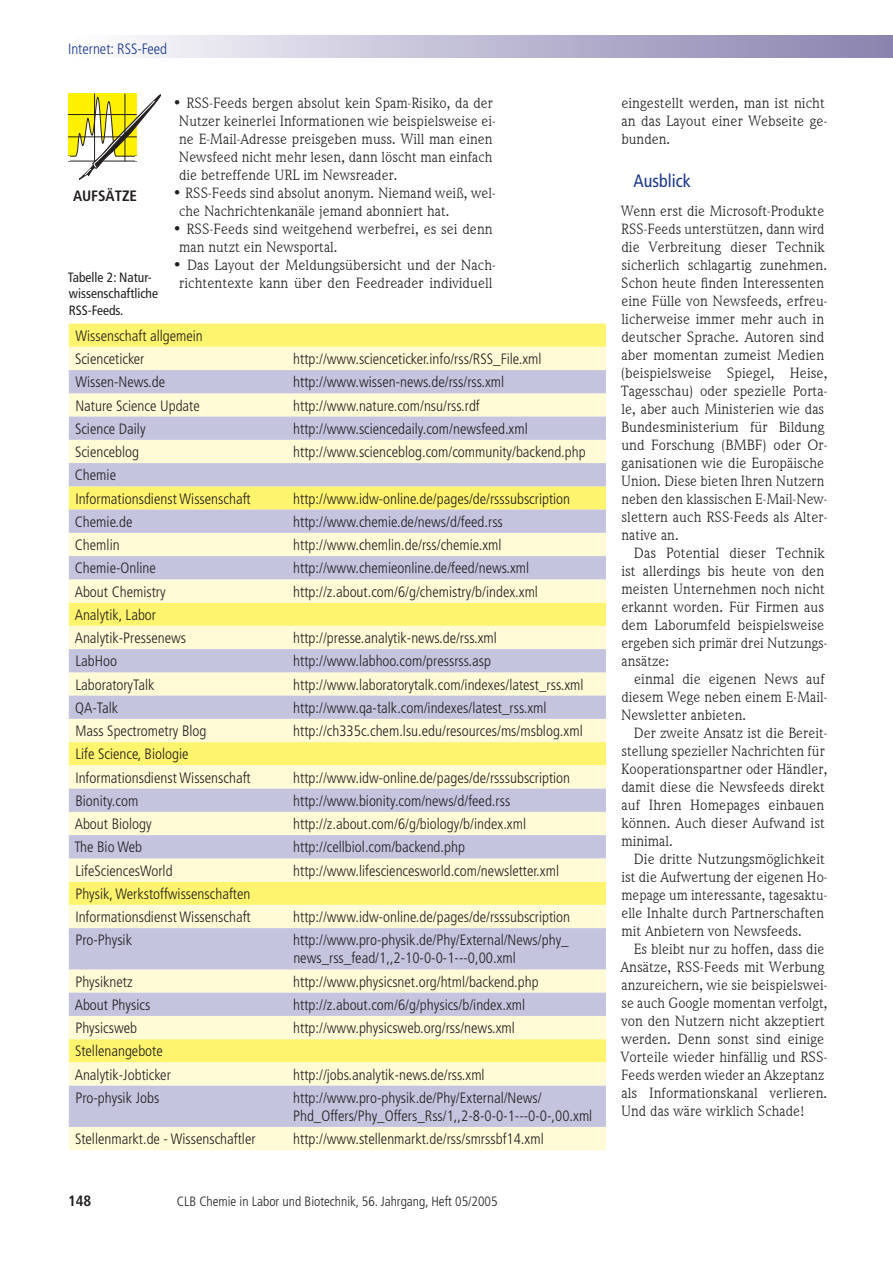
<style>
.page{position:relative;width:893px;height:1263px;background:#fff}
.page>*{position:absolute;margin:0;border:0;box-sizing:border-box;transform-origin:0 0}
.t1{font:condensed 18px "Frutiger";color:#1a388c}
.t2{font:15px/18px "Weidemann IT Cby BT";color:#231f20}
.t3{font:300 condensed 15px/23.2px "Frutiger";color:#231f20}
.t4{font:300 condensed 15px "Frutiger";color:#1a388c}
.t5{font:700 condensed 15px "Frutiger";color:#231f20}
.t6{font:300 condensed 13.5px "Frutiger";color:#231f20}
.t7{font:condensed 13.5px/16.2px "Frutiger";color:#231f20}
</style>
<div class="page">
<svg style="left:67px;top:94px;width:94px;height:86px"></svg>
<div style="left:69px;top:324px;width:537px;height:23px;background:#fff46d"></div>
<div style="left:69px;top:347px;width:537px;height:803px;background:#fffbd6"></div>
<svg style="left:69px;top:370px;width:537px;height:757px;background:#e6e3ca"></svg>
<div style="left:68px;top:35px;width:825px;height:23px;background:linear-gradient(to right,#fcfcfe,#8780ae)"></div>
<p class="t4" style="left:68px;top:40px;width:101px">Internet: RSS-Feed</p>
<p class="t2" style="left:179px;top:94px;width:318px;text-indent:-6px">• RSS-Feeds bergen absolut kein Spam-Risiko, da der Nutzer keinerlei Informationen wie beispielsweise ei&shy;ne E-Mail-Adresse preisgeben muss. Will man einen Newsfeed nicht mehr lesen, dann löscht man einfach die betreffende URL im Newsreader.</p>
<p class="t2" style="left:179px;top:184px;width:318px;text-indent:-6px">• RSS-Feeds sind absolut anonym. Niemand weiß, wel&shy;che Nachrichtenkanäle jemand abonniert hat.</p>
<p class="t2" style="left:179px;top:220px;width:315px;text-indent:-6px">• RSS-Feeds sind weitgehend werbefrei, es sei denn man nutzt ein Newsportal.</p>
<p class="t2" style="left:173px;top:256px;width:324px;text-align:center">• Das Layout der Meldungsübersicht und der Nach&shy;richtentexte kann über den Feedreader individuell</p>
<p class="t5" style="left:73px;top:187px;width:65px">AUFSÄTZE</p>
<p class="t7" style="left:68px;top:270px;width:92px">Tabelle 2: Natur&shy;wissenschaftliche<br>RSS-Feeds.</p>
<p class="t3" style="left:75px;top:324px;width:129px">Wissenschaft allgemein<br>Scienceticker</p>
<p class="t3" style="left:293px;top:347px;width:250px">http://www.scienceticker.info/rss/RSS_File.xml</p>
<p class="t3" style="left:75px;top:371px;width:91px">Wissen-News.de</p>
<p class="t3" style="left:293px;top:371px;width:212px">http://www.wissen-news.de/rss/rss.xml</p>
<p class="t3" style="left:75px;top:394px;width:126px">Nature Science Update</p>
<p class="t3" style="left:293px;top:394px;width:188px">http://www.nature.com/nsu/rss.rdf</p>
<p class="t3" style="left:75px;top:417px;width:72px">Science Daily</p>
<p class="t3" style="left:293px;top:417px;width:236px">http://www.sciencedaily.com/newsfeed.xml</p>
<p class="t3" style="left:75px;top:440px;width:66px">Scienceblog</p>
<p class="t3" style="left:293px;top:440px;width:294px">http://www.scienceblog.com/community/backend.php</p>
<p class="t3" style="left:75px;top:464px;width:177px">Chemie<br>Informationsdienst Wissenschaft</p>
<p class="t3" style="left:293px;top:487px;width:278px">http://www.idw-online.de/pages/de/rsssubscription</p>
<p class="t3" style="left:75px;top:510px;width:59px">Chemie.de</p>
<p class="t3" style="left:293px;top:510px;width:211px">http://www.chemie.de/news/d/feed.rss</p>
<p class="t3" style="left:75px;top:533px;width:46px">Chemlin</p>
<p class="t3" style="left:293px;top:533px;width:210px">http://www.chemlin.de/rss/chemie.xml</p>
<p class="t3" style="left:75px;top:557px;width:82px">Chemie-Online</p>
<p class="t3" style="left:293px;top:557px;width:237px">http://www.chemieonline.de/feed/news.xml</p>
<p class="t3" style="left:75px;top:580px;width:92px">About Chemistry</p>
<p class="t3" style="left:293px;top:580px;width:246px">http://z.about.com/6/g/chemistry/b/index.xml</p>
<p class="t3" style="left:75px;top:603px;width:113px">Analytik, Labor<br>Analytik-Pressenews</p>
<p class="t3" style="left:293px;top:626px;width:205px">http://presse.analytik-news.de/rss.xml</p>
<p class="t3" style="left:75px;top:650px;width:43px">LabHoo</p>
<p class="t3" style="left:293px;top:650px;width:199px">http://www.labhoo.com/pressrss.asp</p>
<p class="t3" style="left:75px;top:673px;width:81px">LaboratoryTalk</p>
<p class="t3" style="left:293px;top:673px;width:292px">http://www.laboratorytalk.com/indexes/latest_rss.xml</p>
<p class="t3" style="left:75px;top:696px;width:45px">QA-Talk</p>
<p class="t3" style="left:293px;top:696px;width:255px">http://www.qa-talk.com/indexes/latest_rss.xml</p>
<p class="t3" style="left:75px;top:719px;width:133px">Mass Spectrometry Blog</p>
<p class="t3" style="left:293px;top:719px;width:291px">http://ch335c.chem.lsu.edu/resources/ms/msblog.xml</p>
<p class="t3" style="left:75px;top:743px;width:177px">Life Science, Biologie<br>Informationsdienst Wissenschaft</p>
<p class="t3" style="left:293px;top:766px;width:278px">http://www.idw-online.de/pages/de/rsssubscription</p>
<p class="t3" style="left:75px;top:789px;width:64px">Bionity.com</p>
<p class="t3" style="left:293px;top:789px;width:218px">http://www.bionity.com/news/d/feed.rss</p>
<p class="t3" style="left:75px;top:812px;width:78px">About Biology</p>
<p class="t3" style="left:293px;top:812px;width:234px">http://z.about.com/6/g/biology/b/index.xml</p>
<p class="t3" style="left:74px;top:836px;width:69px">The Bio Web</p>
<p class="t3" style="left:293px;top:836px;width:173px">http://cellbiol.com/backend.php</p>
<p class="t3" style="left:75px;top:859px;width:99px">LifeSciencesWorld</p>
<p class="t3" style="left:293px;top:859px;width:267px">http://www.lifesciencesworld.com/newsletter.xml</p>
<p class="t3" style="left:75px;top:882px;width:177px">Physik, Werkstoffwissenschaften<br>Informationsdienst Wissenschaft</p>
<p class="t3" style="left:293px;top:905px;width:278px">http://www.idw-online.de/pages/de/rsssubscription</p>
<p class="t3" style="left:75px;top:929px;width:58px">Pro-Physik</p>
<p class="t3" style="left:293px;top:931px;width:277px;line-height:18px">http://www.pro-physik.de/Phy/External/News/phy_ news_rss_fead/1,,2-10-0-0-1---0,00.xml</p>
<p class="t3" style="left:75px;top:970px;width:59px">Physiknetz</p>
<p class="t3" style="left:293px;top:970px;width:247px">http://www.physicsnet.org/html/backend.php</p>
<p class="t3" style="left:75px;top:993px;width:77px">About Physics</p>
<p class="t3" style="left:293px;top:993px;width:233px">http://z.about.com/6/g/physics/b/index.xml</p>
<p class="t3" style="left:75px;top:1016px;width:63px">Physicsweb</p>
<p class="t3" style="left:293px;top:1016px;width:223px">http://www.physicsweb.org/rss/news.xml</p>
<p class="t3" style="left:75px;top:1040px;width:98px">Stellenangebote<br>Analytik-Jobticker</p>
<p class="t3" style="left:293px;top:1063px;width:193px">http://jobs.analytik-news.de/rss.xml</p>
<p class="t3" style="left:75px;top:1086px;width:85px">Pro-physik Jobs</p>
<p class="t3" style="left:293px;top:1089px;width:301px;line-height:18px">http://www.pro-physik.de/Phy/External/News/<br>Phd_Offers/Phy_Offers_Rss/1,,2-8-0-0-1---0-0-,00.xml</p>
<p class="t3" style="left:75px;top:1127px;width:182px">Stellenmarkt.de - Wissenschaftler</p>
<p class="t3" style="left:293px;top:1127px;width:252px">http://www.stellenmarkt.de/rss/smrssbf14.xml</p>
<p class="t5" style="left:68px;top:1192px;width:25px">148</p>
<p class="t6" style="left:177px;top:1194px;width:322px">CLB Chemie in Labor und Biotechnik, 56. Jahrgang, Heft 05/2005</p>
<p class="t2" style="left:621px;top:94px;width:208px">eingestellt werden, man ist nicht an das Layout einer Webseite ge&shy;bunden.</p>
<p class="t1" style="left:633px;top:170px;width:59px">Ausblick</p>
<p class="t2" style="left:621px;top:202px;width:209px">Wenn erst die Microsoft-Produkte<br>RSS-Feeds unterstützen, dann wird die Verbreitung dieser Technik sicherlich schlagartig zunehmen.<br>Schon heute finden Interessenten eine Fülle von Newsfeeds, erfreu&shy;licherweise immer mehr auch in deutscher Sprache. Autoren sind aber momentan zumeist Medien (beispielsweise Spiegel, Heise,<br>Tagesschau) oder spezielle Porta&shy;le, aber auch Ministerien wie das<br>Bundesministerium für Bildung und Forschung (BMBF) oder Or&shy;ganisationen wie die Europäische<br>Union. Diese bieten Ihren Nutzern neben den klassischen E-Mail-New&shy;slettern auch RSS-Feeds als Alter&shy;native an.</p>
<p class="t2" style="left:621px;top:544px;width:208px;text-indent:13px">Das Potential dieser Technik ist allerdings bis heute von den meisten Unternehmen noch nicht erkannt worden. Für Firmen aus dem Laborumfeld beispielsweise ergeben sich primär drei Nutzungs&shy;ansätze:</p>
<p class="t2" style="left:621px;top:670px;width:208px;text-indent:13px">einmal die eigenen News auf diesem Wege neben einem E-Mail-<br>Newsletter anbieten.</p>
<p class="t2" style="left:621px;top:724px;width:208px;text-indent:13px">Der zweite Ansatz ist die Bereit&shy;stellung spezieller Nachrichten für<br>Kooperationspartner oder Händler, damit diese die Newsfeeds direkt auf Ihren Homepages einbauen können. Auch dieser Aufwand ist minimal.</p>
<p class="t2" style="left:621px;top:850px;width:208px;text-indent:13px">Die dritte Nutzungsmöglichkeit ist die Aufwertung der eigenen Ho&shy;mepage um interessante, tagesaktu&shy;elle Inhalte durch Partnerschaften mit Anbietern von Newsfeeds.</p>
<p class="t2" style="left:620px;top:940px;width:209px;text-indent:14px">Es bleibt nur zu hoffen, dass die Ansätze, RSS-Feeds mit Werbung anzureichern, wie sie beispielswei&shy;se auch Google momentan verfolgt, von den Nutzern nicht akzeptiert werden. Denn sonst sind einige Vorteile wieder hinfällig und RSS-Feeds werden wieder an Akzeptanz als Informationskanal verlieren.<br>Und das wäre wirklich Schade!</p>
</div>
